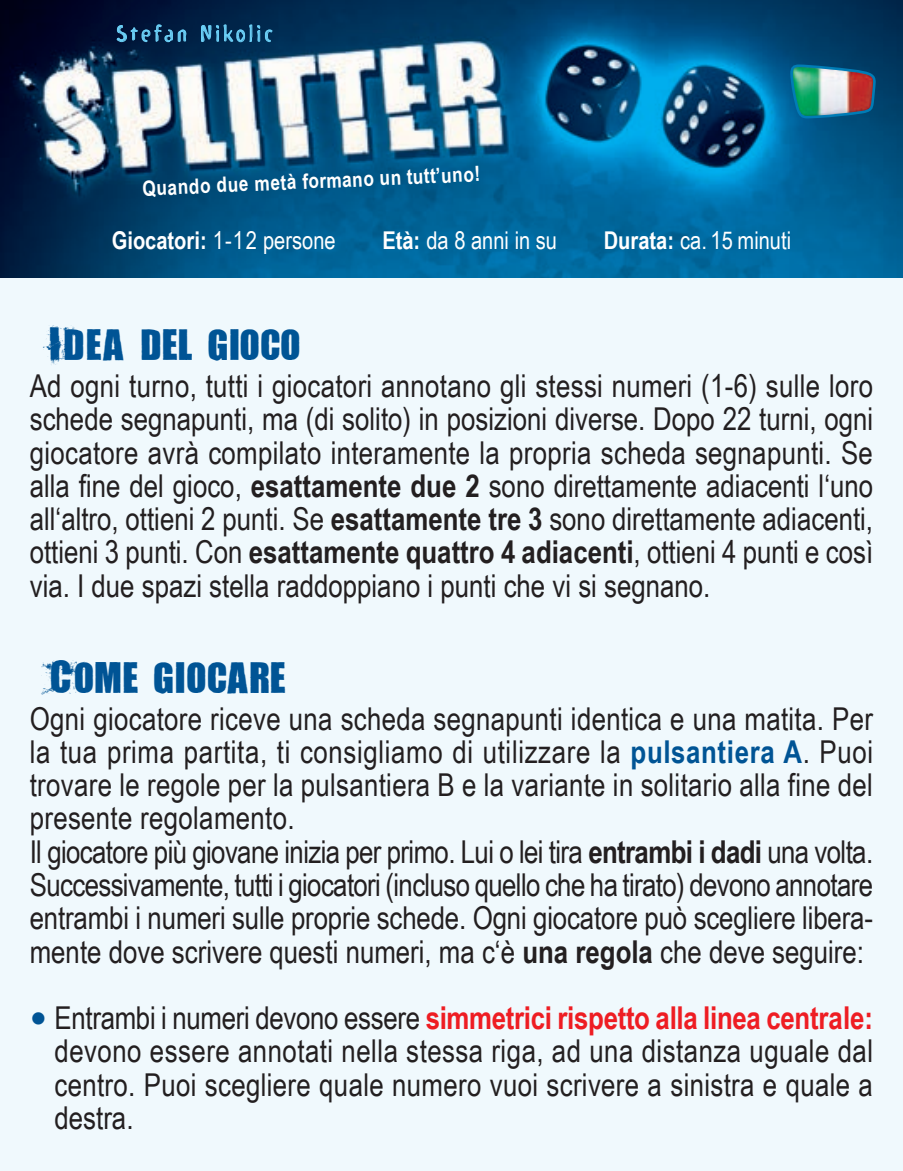
<style>
.page{position:relative;width:903px;height:1171px;background:#f0f9fd}
.page>*{position:absolute;margin:0;border:0;box-sizing:border-box;transform-origin:0 0}
.t1{font:45.5px "Living Hell";letter-spacing:.04em;color:#005495}
.t2{font:31.5px/33.2px "Arial Narrow";color:#231f20;text-align:justify}
.t3{font:31.5px/33.2px "Arial Narrow";letter-spacing:-.02em;color:#231f20}
.t4{font:700 31.5px "Arial Narrow";letter-spacing:-.01em;color:#ee1d23}
.t5{font:24.5px "Arial Narrow";color:#fff}
.t6{font:700 21px "Arial Narrow";color:#fff}
.t7{font:21px "Amoebia Rain";letter-spacing:.15em;color:#6bcff6}
.s1{font-weight:700}
.s2{font-weight:700;color:#005495}
.s3{font-family:"Arial";font-weight:400;font-size:49px;color:#005495}
.s4{font-weight:400;color:#231f20}
</style>
<div class="page">
<img style="left:0;top:0;width:903px;height:278px">
<svg style="left:789px;top:63px;width:88px;height:57px"></svg>
<svg style="left:116px;top:24px;width:71px;height:18px"></svg>
<svg style="left:201px;top:0;width:72px;height:42px"></svg>
<p class="t7" style="left:116px;top:23px;width:158px">Stefan Nikolic</p>
<p class="t6" style="left:142px;top:171px;width:340px;rotate:-2deg">Quando due metà formano un tutt’uno!</p>
<p class="t5" style="left:112px;top:222px;width:225px"><span class="s1">Giocatori:</span> 1-12 persone</p>
<p class="t5" style="left:382px;top:222px;width:176px"><span class="s1">Età:</span> da 8 anni in su</p>
<p class="t5" style="left:604px;top:222px;width:189px"><span class="s1">Durata:</span> ca. 15 minuti</p>
<p class="t1" style="left:50px;top:315px;width:251px">Idea del gioco</p>
<p class="t2" style="left:30px;top:368px;width:845px">Ad ogni turno, tutti i giocatori annotano gli stessi numeri (1-6) sulle loro schede segnapunti, ma (di solito) in posizioni diverse. Dopo 22 turni, ogni giocatore avrà compilato interamente la propria scheda segnapunti. Se alla fine del gioco, <span class="s1">esattamente due 2</span> sono direttamente adiacenti l‘uno all‘altro, ottieni 2 punti. Se <span class="s1">esattamente tre 3</span> sono direttamente adiacenti, ottieni 3 punti. Con <span class="s1">esattamente quattro 4 adiacenti</span>, ottieni 4 punti e così via. I due spazi stella raddoppiano i punti che vi si segnano.</p>
<p class="t1" style="left:50px;top:647px;width:237px">Come giocare</p>
<p class="t2" style="left:30px;top:701px;width:845px">Ogni giocatore riceve una scheda segnapunti identica e una matita. Per la tua prima partita, ti consigliamo di utilizzare la <span class="s2">pulsantiera A</span>. Puoi trovare le regole per la pulsantiera B e la variante in solitario alla fine del presente regolamento.</p>
<p class="t3" style="left:30px;top:834px;width:845px">Il giocatore più giovane inizia per primo. Lui o lei tira <span class="s1">entrambi i dadi</span> una volta.<br>Successivamente, tutti i giocatori (incluso quello che ha tirato) devono annotare</p>
<p class="t2" style="left:30px;top:900px;width:845px">entrambi i numeri sulle proprie schede. Ogni giocatore può scegliere libera&shy;mente dove scrivere questi numeri, ma c‘è <span class="s1">una regola</span> che deve seguire:</p>
<p class="t4" style="left:30px;top:994px;width:845px"><span class="s3">•</span> <span class="s4">Entrambi i numeri devono essere</span> simmetrici rispetto alla linea centrale:</p>
<p class="t2" style="left:55px;top:1033px;width:820px">devono essere annotati nella stessa riga, ad una distanza uguale dal</p>
<p class="t2" style="left:55px;top:1066px;width:820px">centro. Puoi scegliere quale numero vuoi scrivere a sinistra e quale a</p>
<p class="t2" style="left:55px;top:1100px;width:80px">destra.</p>
</div>
